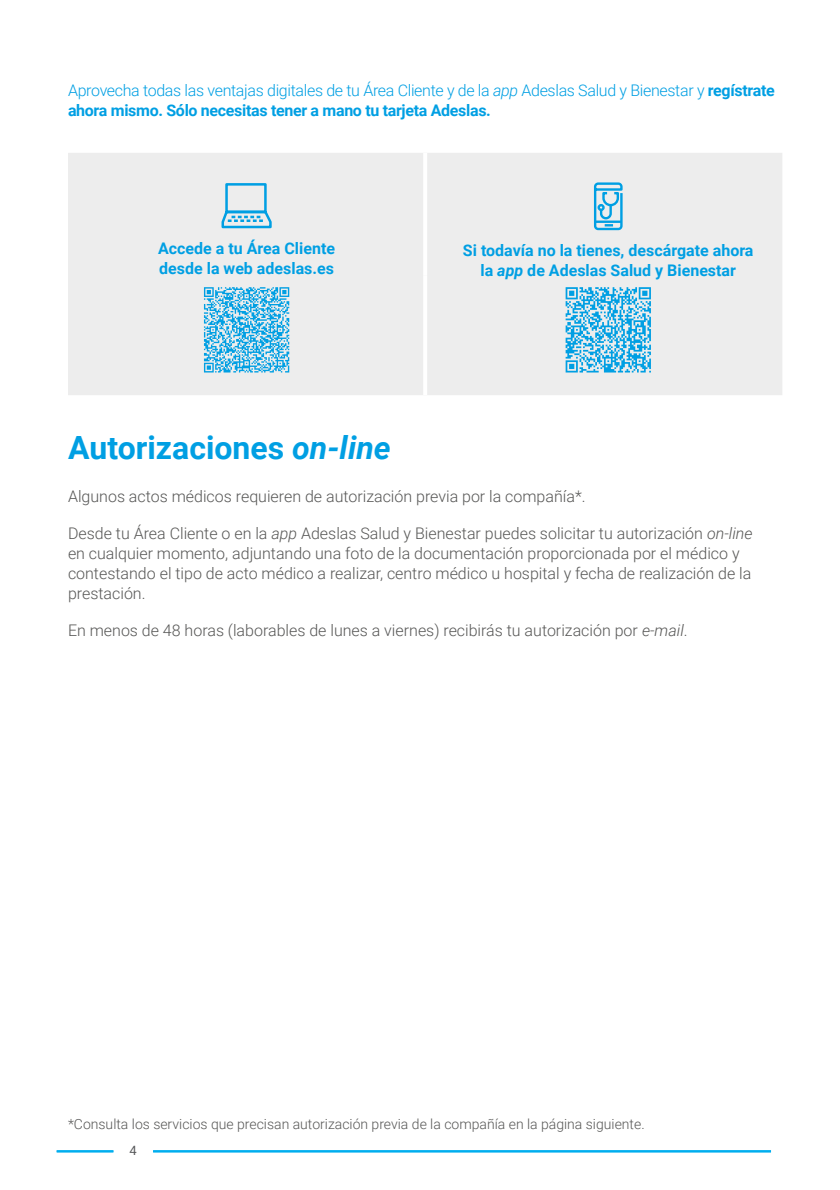
<style>
.page{position:relative;width:840px;height:1190px;background:#fff}
.page>*{position:absolute;margin:0;border:0;box-sizing:border-box;transform-origin:0 0}
.t1{font:700 32px "Roboto";color:#009fe3}
.t2{font:300 16px/20px "Roboto";color:#575756}
.t3{font:300 16px/20px "Roboto";letter-spacing:-.02em;color:#009fe3}
.t4{font:700 16px/20px "Roboto";color:#009fe3}
.t5{font:300 14px "Roboto";color:#575756}
.t6{font:13px "Roboto";color:#58595b}
.s1{font-style:italic}
.s2{font-weight:700}
</style>
<div class="page">
<div style="left:68px;top:153px;width:714px;height:242px;background:#ededed"></div>
<hr style="left:423px;top:153px;width:4px;height:123px;background:#fff">
<hr style="left:423px;top:276px;width:4px;height:119px;background:#fff">
<svg style="left:220px;top:182px;width:53px;height:48px;background:#b0d8ea"></svg>
<div style="left:598px;top:204px;width:7px;height:7px;border:2px solid #009fe3;border-radius:50%"></div>
<svg style="left:599px;top:191px;width:21px;height:36px"></svg>
<div style="left:594px;top:182px;width:29px;height:48px;border:2px solid #009fe3;border-radius:3px"></div>
<hr style="left:595px;top:221px;width:26px;height:2px;background:#009fe3">
<svg style="left:204px;top:287px;width:85px;height:86px;background:#75c5e7"></svg>
<svg style="left:566px;top:287px;width:85px;height:86px;background:#74c5e7"></svg>
<hr style="left:57px;top:1150px;width:56px;height:2px;background:#00aeef">
<hr style="left:153px;top:1150px;width:618px;height:2px;background:#00aeef">
<p class="t3" style="left:68px;top:81px;width:708px">Aprovecha todas las ventajas digitales de tu Área Cliente y de la <span class="s1">app</span> Adeslas Salud y Bienestar y <span class="s2">regístrate ahora mismo. Sólo necesitas tener a mano tu tarjeta Adeslas.</span></p>
<p class="t4" style="left:158px;top:238px;width:178px">Accede a tu Área Cliente desde la web adeslas.es</p>
<p class="t4" style="left:463px;top:240px;width:292px;text-align:center">Si todavía no la tienes, descárgate ahora la <span class="s1">app</span> de Adeslas Salud y Bienestar</p>
<h1 class="t1" style="left:68px;top:429px;width:324px">Autorizaciones <span class="s1">on-line</span></h1>
<p class="t2" style="left:68px;top:486px;width:519px">Algunos actos médicos requieren de autorización previa por la compañía*.</p>
<p class="t2" style="left:68px;top:523px;width:686px">Desde tu Área Cliente o en la <span class="s1">app</span> Adeslas Salud y Bienestar puedes solicitar tu autorización <span class="s1">on-line </span>en cualquier momento, adjuntando una foto de la documentación proporcionada por el médico y contestando el tipo de acto médico a realizar, centro médico u hospital y fecha de realización de la prestación.</p>
<p class="t2" style="left:68px;top:620px;width:621px">En menos de 48 horas (laborables de lunes a viernes) recibirás tu autorización por <span class="s1">e-mail</span>.</p>
<p class="t5" style="left:68px;top:1116px;width:578px">*Consulta los servicios que precisan autorización previa de la compañía en la página siguiente.</p>
<p class="t6" style="left:130px;top:1146px;width:9px">4</p>
</div>
